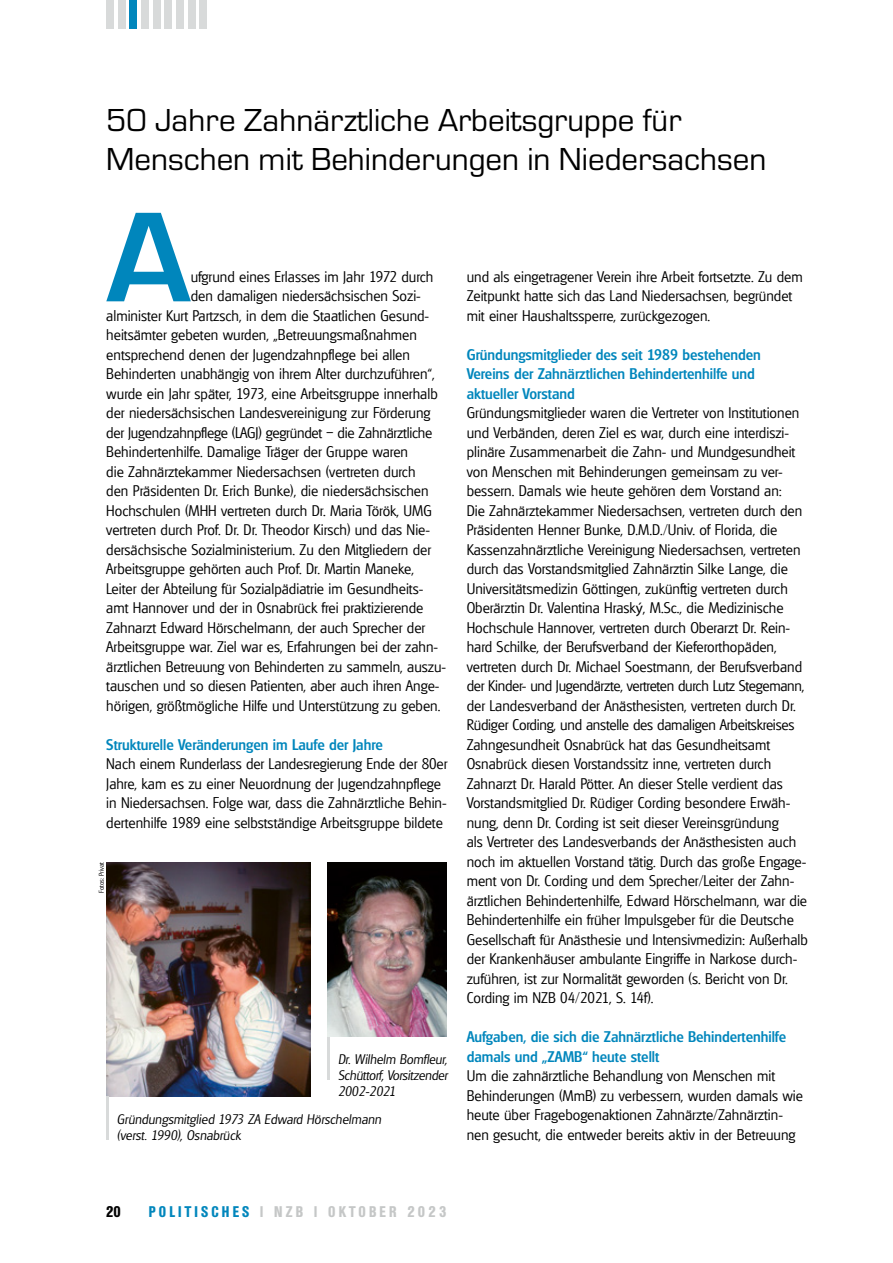
<style>
.page{position:relative;width:893px;height:1263px;background:#fff}
.page>*{position:absolute;margin:0;border:0;box-sizing:border-box;transform-origin:0 0}
.t1{font:700 132.75px "Micro Square";color:#0086bc}
.t2{font:33px/39px "Micro Square";color:#000}
.t3{font:300 15px/19.5px "Glasgow";color:#000}
.t4{font:500 15px/19.5px "Glasgow";color:#0086bc}
.t5{font:700 condensed 15px "Olympia";letter-spacing:.215em;color:#c5c7c7}
.t6{font:700 condensed 15px "Olympia";color:#000}
.t7{font:italic 300 13.5px/16.2px "Glasgow";color:#000}
.t8{font:300 6.75px "Glasgow";color:#000}
.s1{font-family:"Myriad Pro";font-weight:400}
.s2{color:#0086bc}
</style>
<div class="page">
<div style="left:106px;top:0;width:8px;height:28px;background:#d8dada"></div>
<div style="left:118px;top:0;width:8px;height:28px;background:#d8dada"></div>
<div style="left:130px;top:0;width:7px;height:28px;background:#0086bc"></div>
<div style="left:141px;top:0;width:8px;height:28px;background:#d8dada"></div>
<div style="left:153px;top:0;width:8px;height:28px;background:#d8dada"></div>
<div style="left:165px;top:0;width:7px;height:28px;background:#d8dada"></div>
<div style="left:176px;top:0;width:8px;height:28px;background:#d8dada"></div>
<div style="left:188px;top:0;width:8px;height:28px;background:#d8dada"></div>
<div style="left:200px;top:0;width:7px;height:28px;background:#d8dada"></div>
<img style="left:106px;top:862px;width:204px;height:234px">
<hr style="left:106px;top:1096px;width:3px;height:44px;background:#d8dada">
<hr style="left:327px;top:1036px;width:3px;height:44px;background:#d8dada">
<img style="left:327px;top:862px;width:119px;height:174px">
<h2 class="t2" style="left:106px;top:101px;width:662px">50 Jahre Zahnärztliche Arbeitsgruppe für<br>Menschen mit Behinderungen in Niedersachsen</h2>
<h1 class="t1" style="left:106px;top:185px;width:86px">A</h1>
<p class="t3" style="left:191px;top:267px;width:244px">ufgrund eines Erlasses im Jahr 1972 durch</p>
<p class="t3" style="left:191px;top:286px;width:232px">den damaligen niedersächsischen Sozi-</p>
<p class="t3" style="left:106px;top:306px;width:324px">alminister Kurt Partzsch, in dem die Staatlichen Gesund-</p>
<p class="t3" style="left:106px;top:325px;width:312px">heitsämter gebeten wurden, „Betreuungsmaßnahmen</p>
<p class="t3" style="left:106px;top:345px;width:305px">entsprechend denen der Jugendzahnpflege bei allen</p>
<p class="t3" style="left:106px;top:364px;width:330px">Behinderten unabhängig von ihrem Alter durchzuführen“,</p>
<p class="t3" style="left:106px;top:384px;width:333px">wurde ein Jahr später, 1973, eine Arbeitsgruppe innerhalb</p>
<p class="t3" style="left:106px;top:403px;width:326px">der niedersächsischen Landesvereinigung zur Förderung</p>
<p class="t3" style="left:106px;top:423px;width:328px">der Jugendzahnpflege (LAGJ) gegründet – die Zahnärztliche</p>
<p class="t3" style="left:106px;top:442px;width:303px">Behindertenhilfe. Damalige Träger der Gruppe waren</p>
<p class="t3" style="left:106px;top:462px;width:311px">die Zahnärztekammer Niedersachsen (vertreten durch</p>
<p class="t3" style="left:106px;top:481px;width:324px">den Präsidenten Dr. Erich Bunke), die niedersächsischen</p>
<p class="t3" style="left:106px;top:501px;width:327px">Hochschulen (MHH vertreten durch Dr. Maria Török, UMG</p>
<p class="t3" style="left:106px;top:520px;width:325px">vertreten durch Prof. Dr. Dr. Theodor Kirsch) und das Nie-</p>
<p class="t3" style="left:106px;top:540px;width:326px">dersächsische Sozialministerium. Zu den Mitgliedern der</p>
<p class="t3" style="left:106px;top:559px;width:309px">Arbeitsgruppe gehörten auch Prof. Dr. Martin Maneke,</p>
<p class="t3" style="left:106px;top:579px;width:318px">Leiter der Abteilung für Sozialpädiatrie im Gesundheits-</p>
<p class="t3" style="left:106px;top:598px;width:319px">amt Hannover und der in Osnabrück frei praktizierende</p>
<p class="t3" style="left:106px;top:618px;width:320px">Zahnarzt Edward Hörschelmann, der auch Sprecher der</p>
<p class="t3" style="left:106px;top:637px;width:333px">Arbeitsgruppe war. Ziel war es, Erfahrungen bei der zahn-</p>
<p class="t3" style="left:106px;top:657px;width:341px">ärztlichen Betreuung von Behinderten zu sammeln, auszu-</p>
<p class="t3" style="left:106px;top:676px;width:335px">tauschen und so diesen Patienten, aber auch ihren Ange-</p>
<p class="t3" style="left:106px;top:696px;width:336px">hörigen, größtmögliche Hilfe und Unterstützung zu geben.</p>
<p class="t4" style="left:106px;top:735px;width:278px">Strukturelle Veränderungen im Laufe der Jahre</p>
<p class="t3" style="left:106px;top:754px;width:343px">Nach einem Runderlass der Landesregierung Ende der 80er Jahre, kam es zu einer Neuordnung der Jugendzahnpflege in Niedersachsen. Folge war, dass die Zahnärztliche Behin&shy;dertenhilfe 1989 eine selbstständige Arbeitsgruppe bildete</p>
<p class="t3" style="left:467px;top:267px;width:338px">und als eingetragener Verein ihre Arbeit fortsetzte. Zu dem<br>Zeitpunkt hatte sich das Land Niedersachsen, begründet mit einer Haushaltssperre, zurückgezogen.</p>
<p class="t4" style="left:467px;top:345px;width:296px">Gründungsmitglieder des seit 1989 bestehenden<br>Vereins der Zahnärztlichen Behindertenhilfe und aktueller Vorstand</p>
<p class="t3" style="left:467px;top:403px;width:343px">Gründungsmitglieder waren die Vertreter von Institutionen und Verbänden, deren Ziel es war, durch eine interdiszi&shy;plinäre Zusammenarbeit die Zahn- und Mundgesundheit von Menschen mit Behinderungen gemeinsam zu ver&shy;bessern. Damals wie heute gehören dem Vorstand an:<br>Die Zahnärztekammer Niedersachsen, vertreten durch den Präsidenten Henner Bunke, D.M.D./Univ. of Florida, die Kassenzahnärztliche Vereinigung Niedersachsen, vertreten durch das Vorstandsmitglied Zahnärztin Silke Lange, die Universitätsmedizin Göttingen, zukünftig vertreten durch Oberärztin Dr. Valentina Hrask<span class="s1">ý</span>, M.Sc., die Medizinische Hochschule Hannover, vertreten durch Oberarzt Dr. Rein&shy;hard Schilke, der Berufsverband der Kieferorthopäden, vertreten durch Dr. Michael Soestmann, der Berufsverband der Kinder- und Jugendärzte, vertreten durch Lutz Stegemann, der Landesverband der Anästhesisten, vertreten durch Dr.<br>Rüdiger Cording, und anstelle des damaligen Arbeitskreises Zahngesundheit Osnabrück hat das Gesundheitsamt Osnabrück diesen Vorstandssitz inne, vertreten durch Zahnarzt Dr. Harald Pötter. An dieser Stelle verdient das Vorstandsmitglied Dr. Rüdiger Cording besondere Erwäh&shy;nung, denn Dr. Cording ist seit dieser Vereinsgründung<br>als Vertreter des Landesverbands der Anästhesisten auch noch im aktuellen Vorstand tätig. Durch das große Engage&shy;ment von Dr. Cording und dem Sprecher/Leiter der Zahn&shy;ärztlichen Behindertenhilfe, Edward Hörschelmann, war die Behindertenhilfe ein früher Impulsgeber für die Deutsche Gesellschaft für Anästhesie und Intensivmedizin: Außerhalb der Krankenhäuser ambulante Eingriffe in Narkose durch&shy;zuführen, ist zur Normalität geworden (s. Bericht von Dr.<br>Cording im NZB 04/2021, S. 14f).</p>
<p class="t4" style="left:467px;top:1027px;width:321px">Aufgaben, die sich die Zahnärztliche Behindertenhilfe damals und „ZAMB“ heute stellt</p>
<p class="t3" style="left:467px;top:1066px;width:338px">Um die zahnärztliche Behandlung von Menschen mit Behinderungen (MmB) zu verbessern, wurden damals wie heute über Fragebogenaktionen Zahnärzte/Zahnärztin&shy;nen gesucht, die entweder bereits aktiv in der Betreuung</p>
<p class="t8" style="left:97px;top:893px;width:32px;rotate:-90deg">Fotos: Privat</p>
<p class="t7" style="left:338px;top:1051px;width:111px;text-align:justify">Dr. Wilhelm Bomfleur, Schüttorf, Vorsitzender 2002-2021</p>
<p class="t7" style="left:117px;top:1111px;width:266px">Gründungsmitglied 1973 ZA Edward Hörschelmann (verst. 1990), Osnabrück</p>
<p class="t6" style="left:106px;top:1203px;width:16px">20</p>
<p class="t5" style="left:149px;top:1203px;width:299px"><span class="s2">POLITISCHES</span> | NZB | OKTOBER 2023</p>
</div>
